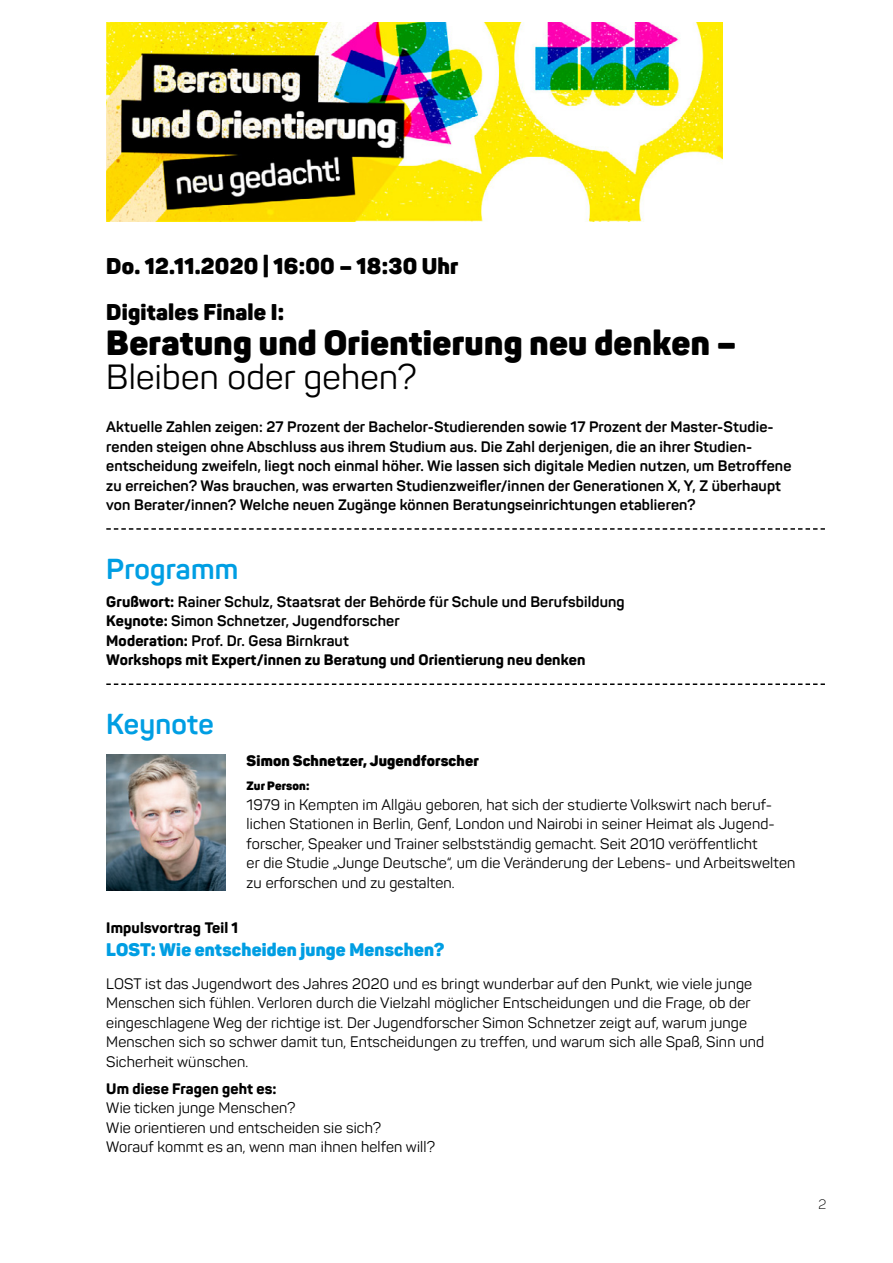
<style>
.page{position:relative;width:893px;height:1263px;background:#fff}
.page>*{position:absolute;margin:0;border:0;box-sizing:border-box;transform-origin:0 0}
.t1{font:900 34.5px "Panton";letter-spacing:.01em;color:#000}
.t2{font:34.5px "Panton";letter-spacing:.01em;color:#000}
.t3{font:700 28.5px "Panton";letter-spacing:.01em;color:#009ee3}
.t4{font:900 22.5px/46.5px "Panton";letter-spacing:.01em;color:#000}
.t5{font:900 18px "Panton";letter-spacing:.01em;color:#009ee3}
.t6{font:15px/19.5px "Panton";letter-spacing:.01em;color:#000}
.t7{font:700 15px/19.5px "Panton";letter-spacing:.01em;color:#000}
.t8{font:800 15px "Panton";letter-spacing:.01em;color:#000}
.t9{font:900 15px "Panton";letter-spacing:.01em;color:#000}
.t10{font:300 13.5px "Panton";color:#000}
.t11{font:900 12px "Panton";letter-spacing:.01em;color:#000}
.s1{font-weight:800}
</style>
<div class="page">
<svg style="left:106px;top:528px;width:719px;height:2px"></svg>
<svg style="left:106px;top:683px;width:719px;height:2px"></svg>
<img style="left:106px;top:23px;width:617px;height:198px">
<img style="left:106px;top:754px;width:119px;height:136px">
<h3 class="t4" style="left:106px;top:242px;width:354px">Do. 12.11.2020 | 16:00 – 18:30 Uhr<br>Digitales Finale I:</h3>
<h1 class="t1" style="left:106px;top:320px;width:632px">Beratung und Orientierung neu denken –</h1>
<h1 class="t2" style="left:106px;top:356px;width:312px">Bleiben oder gehen?</h1>
<p class="t7" style="left:106px;top:417px;width:687px">Aktuelle Zahlen zeigen: 27 Prozent der Bachelor-Studierenden sowie 17 Prozent der Master-Studie&shy;renden steigen ohne Abschluss aus ihrem Studium aus. Die Zahl derjenigen, die an ihrer Studien&shy;entscheidung zweifeln, liegt noch einmal höher. Wie lassen sich digitale Medien nutzen, um Betroffene zu erreichen? Was brauchen, was erwarten Studienzweifler/innen der Generationen X, Y, Z überhaupt von Berater/innen? Welche neuen Zugänge können Beratungseinrichtungen etablieren?</p>
<h2 class="t3" style="left:106px;top:551px;width:134px">Programm</h2>
<p class="t7" style="left:106px;top:592px;width:520px"><span class="s1">Grußwort:</span> Rainer Schulz, Staatsrat der Behörde für Schule und Berufsbildung <span class="s1">Keynote:</span> Simon Schnetzer, Jugendforscher<br><span class="s1">Moderation:</span> Prof. Dr. Gesa Birnkraut<br><span class="s1">Workshops mit Expert/innen zu Beratung und Orientierung neu denken</span></p>
<h2 class="t3" style="left:106px;top:706px;width:109px">Keynote</h2>
<p class="t9" style="left:247px;top:751px;width:234px">Simon Schnetzer, Jugendforscher</p>
<p class="t11" style="left:247px;top:778px;width:64px">Zur Person:</p>
<p class="t6" style="left:247px;top:794px;width:550px">1979 in Kempten im Allgäu geboren, hat sich der studierte Volkswirt nach beruf&shy;lichen Stationen in Berlin, Genf, London und Nairobi in seiner Heimat als Jugend&shy;forscher, Speaker und Trainer selbstständig gemacht. Seit 2010 veröffentlicht<br>er die Studie „Junge Deutsche“, um die Veränderung der Lebens- und Arbeitswelten zu erforschen und zu gestalten.</p>
<p class="t8" style="left:106px;top:918px;width:133px">Impulsvortrag Teil 1</p>
<p class="t5" style="left:106px;top:938px;width:340px">LOST: Wie entscheiden junge Menschen?</p>
<p class="t6" style="left:106px;top:973px;width:659px">LOST ist das Jugendwort des Jahres 2020 und es bringt wunderbar auf den Punkt, wie viele junge Menschen sich fühlen. Verloren durch die Vielzahl möglicher Entscheidungen und die Frage, ob der eingeschlagene Weg der richtige ist. Der Jugendforscher Simon Schnetzer zeigt auf, warum junge Menschen sich so schwer damit tun, Entscheidungen zu treffen, und warum sich alle Spaß, Sinn und Sicherheit wünschen.</p>
<p class="t8" style="left:106px;top:1079px;width:172px">Um diese Fragen geht es:</p>
<p class="t6" style="left:106px;top:1098px;width:330px">Wie ticken junge Menschen?<br>Wie orientieren und entscheiden sie sich?<br>Worauf kommt es an, wenn man ihnen helfen will?</p>
<p class="t10" style="left:819px;top:1196px;width:9px">2</p>
</div>
